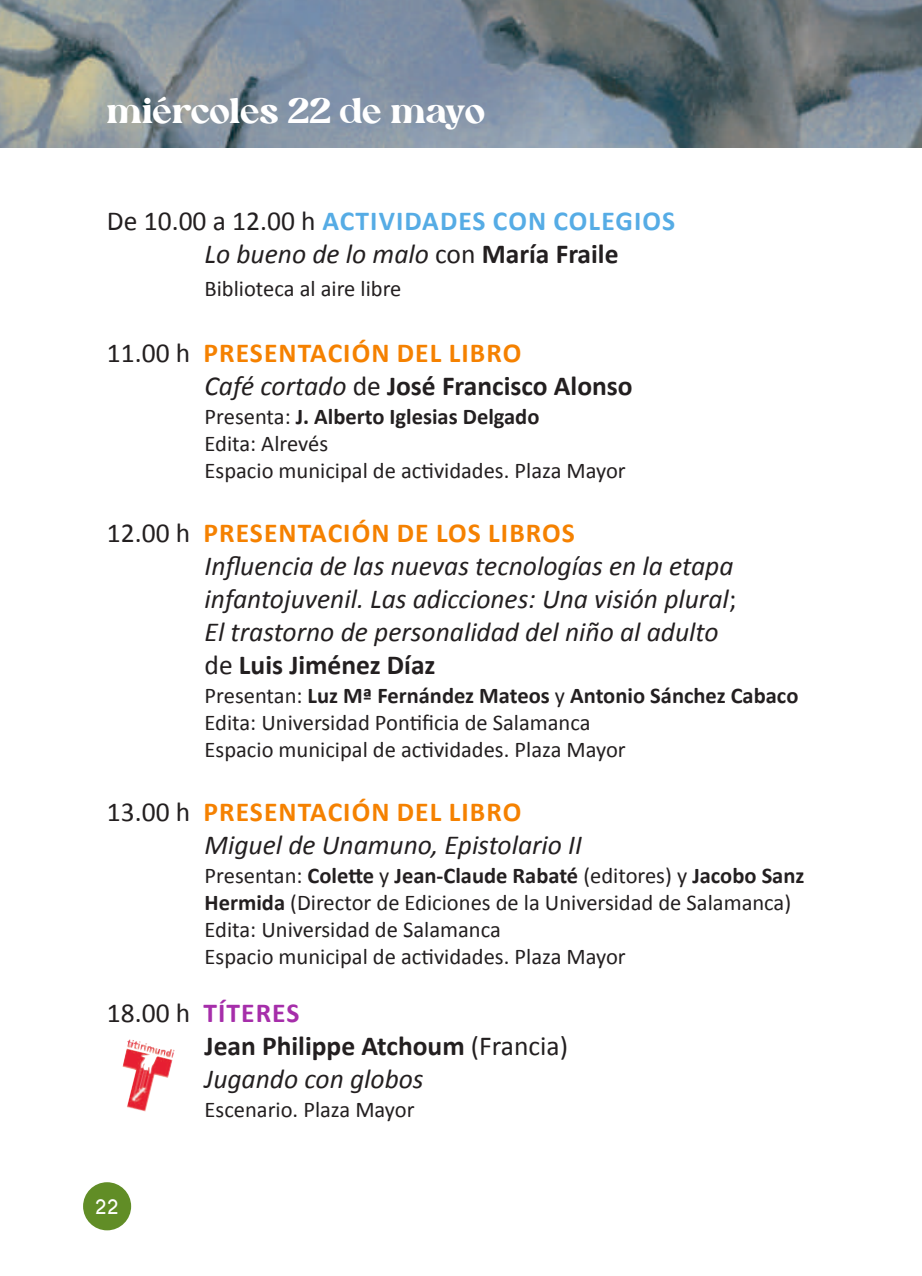
<style>
.page{position:relative;width:922px;height:1276px;background:#fff}
.page>*{position:absolute;margin:0;border:0;box-sizing:border-box;transform-origin:0 0}
.t1{font:35px "Allenoire";letter-spacing:-.02em;color:#fff}
.t2{font:italic 27.5px/33px "Calibri";color:#231f20}
.t3{font:700 27.5px/33px "Calibri";letter-spacing:.04em;color:#56ace5}
.t4{font:700 27.5px/33px "Calibri";color:#f58100}
.t5{font:700 27.5px/33px "Calibri";color:#231f20}
.t6{font:22.5px/27px "Calibri";color:#231f20}
.t7{font:700 18.75px "Caviar Dreams";color:#fff}
.s1{font-weight:400;color:#231f20}
.s2{font-weight:400;font-style:italic;color:#231f20}
.s3{color:#231f20}
.s4{font-weight:700}
.s5{font-style:normal}
.s6{font-weight:700;font-style:normal;color:#f58100}
.s7{font-weight:700;font-style:normal}
.s8{font-weight:400}
.s9{color:#a62eaa}
.s10{font-weight:400;font-style:italic}
</style>
<div class="page">
<img style="left:0;top:0;width:921px;height:148px">
<div style="left:83px;top:1182px;width:48px;height:48px;background:#618d26;border-radius:50%"></div>
<img style="left:122px;top:1039px;width:53px;height:73px">
<h1 class="t1" style="left:106px;top:96px;width:380px">miércoles 22 de mayo</h1>
<p class="t3" style="left:204px;top:206px;width:472px;text-indent:-98px"><span class="s1">De 10.00 a 12.00 h</span> ACTIVIDADES CON COLEGIOS<br><span class="s2">Lo bueno de lo malo</span> <span class="s1">con</span> <span class="s3">María Fraile</span></p>
<p class="t6" style="left:204px;top:276px;width:198px">Biblioteca al aire libre</p>
<p class="t4" style="left:204px;top:338px;width:429px;text-indent:-98px"><span class="s1">11.00 h</span> PRESENTACIÓN DEL LIBRO<br><span class="s2">Café cortado</span> <span class="s1">de</span> <span class="s3">José Francisco Alonso</span></p>
<p class="t6" style="left:204px;top:405px;width:422px">Presenta: <span class="s4">J. Alberto Iglesias Delgado<br></span>Edita: Alrevés<br>Espacio municipal de actividades. Plaza Mayor</p>
<p class="t2" style="left:204px;top:518px;width:533px;text-indent:-98px"><span class="s5">12.00 h</span> <span class="s6">PRESENTACIÓN DE LOS LIBROS<br></span>Influencia de las nuevas tecnologías en la etapa infantojuvenil. Las adicciones: Una visión plural<span class="s5">; </span>El trastorno de personalidad del niño al adulto <span class="s5">de</span> <span class="s7">Luis Jiménez Díaz</span></p>
<p class="t6" style="left:204px;top:684px;width:595px">Presentan: <span class="s4">Luz Mª Fernández Mateos</span> y <span class="s4">Antonio Sánchez Cabaco<br></span>Edita: Universidad Pontificia de Salamanca<br>Espacio municipal de actividades. Plaza Mayor</p>
<p class="t2" style="left:204px;top:797px;width:379px;text-indent:-98px"><span class="s5">13.00 h</span> <span class="s6">PRESENTACIÓN DEL LIBRO<br></span>Miguel de Unamuno, Epistolario II</p>
<p class="t6" style="left:204px;top:864px;width:601px">Presentan: <span class="s4">Colette</span> y <span class="s4">Jean‐Claude Rabaté</span> (editores) y <span class="s4">Jacobo Sanz Hermida</span> (Director de Ediciones de la Universidad de Salamanca)<br>Edita: Universidad de Salamanca<br>Espacio municipal de actividades. Plaza Mayor</p>
<p class="t5" style="left:204px;top:998px;width:365px;text-indent:-98px"><span class="s8">18.00 h</span> <span class="s9">TÍTERES<br></span>Jean Philippe Atchoum <span class="s8">(Francia)<br></span><span class="s10">Jugando con globos</span></p>
<p class="t6" style="left:204px;top:1098px;width:211px">Escenario. Plaza Mayor</p>
<p class="t7" style="left:95px;top:1195px;width:26px">22</p>
</div>
